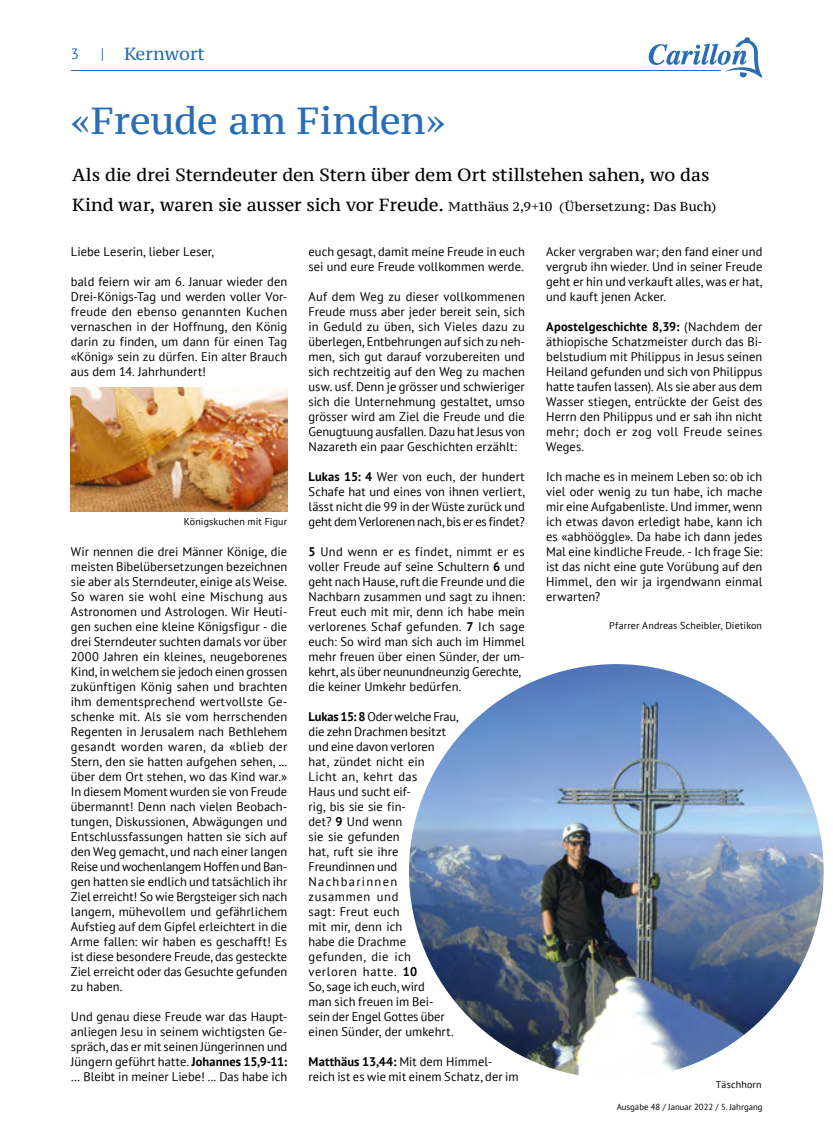
<style>
.page{position:relative;width:833px;height:1134px;background:#fff}
.page>*{position:absolute;margin:0;border:0;box-sizing:border-box;transform-origin:0 0}
.t1{font:37.5px "PT Serif Caption";letter-spacing:-.015em;color:#286db5}
.t2{font:17.5px/30px "PT Serif Caption";letter-spacing:-.01em;color:#000}
.t3{font:17.5px "PT Serif Caption";color:#286db5}
.t4{font:15px "PT Sans";color:#286db5}
.t5{font:12.5px/15px "PT Sans";letter-spacing:.005em;color:#000;text-align:justify}
.t6{font:10px "PT Sans";letter-spacing:.015em;color:#000}
.t7{font:8.75px "PT Sans";color:#000}
.s1{font-size:12.5px}
.s2{font-weight:700}
</style>
<div class="page">
<svg style="left:648px;top:37px;width:114px;height:41px"></svg>
<hr style="left:71px;top:70px;width:650px;height:1px;background:#286db5">
<img style="left:409px;top:664px;width:414px;height:415px;border-radius:207px">
<img style="left:71px;top:388px;width:216px;height:123px">
<p class="t4" style="left:71px;top:45px;width:10px">3</p>
<p class="t4" style="left:101px;top:44px;width:5px">|</p>
<h2 class="t3" style="left:124px;top:43px;width:82px">Kernwort</h2>
<h1 class="t1" style="left:71px;top:97px;width:376px">«Freude am Finden»</h1>
<h2 class="t2" style="left:72px;top:159px;width:645px">Als die drei Sterndeuter den Stern über dem Ort stillstehen sahen, wo das<br>Kind war, waren sie ausser sich vor Freude. <span class="s1">Matthäus 2,9+10 (Übersetzung: Das Buch)</span></h2>
<p class="t5" style="left:71px;top:243px;width:145px">Liebe Leserin, lieber Leser,</p>
<p class="t5" style="left:71px;top:273px;width:218px">bald feiern wir am 6. Januar wieder den Drei-Königs-Tag und werden voller Vor&shy;freude den ebenso genannten Kuchen vernaschen in der Hoffnung, den König darin zu finden, um dann für einen Tag «König» sein zu dürfen. Ein alter Brauch aus dem 14. Jahrhundert!</p>
<p class="t6" style="left:184px;top:515px;width:105px">Königskuchen mit Figur</p>
<p class="t5" style="left:71px;top:543px;width:218px">Wir nennen die drei Männer Könige, die meisten Bibelübersetzungen bezeichnen sie aber als Sterndeuter, einige als Weise.<br>So waren sie wohl eine Mischung aus Astronomen und Astrologen. Wir Heuti&shy;gen suchen eine kleine Königsfigur - die drei Sterndeuter suchten damals vor über 2000 Jahren ein kleines, neugeborenes Kind, in welchem sie jedoch einen grossen zukünftigen König sahen und brachten ihm dementsprechend wertvollste Ge&shy;schenke mit. Als sie vom herrschenden Regenten in Jerusalem nach Bethlehem gesandt worden waren, da «blieb der Stern, den sie hatten aufgehen sehen, ... über dem Ort stehen, wo das Kind war.» In diesem Moment wurden sie von Freude übermannt! Denn nach vielen Beobach&shy;tungen, Diskussionen, Abwägungen und Entschlussfassungen hatten sie sich auf den Weg gemacht, und nach einer langen Reise und wochenlangem Hoffen und Ban&shy;gen hatten sie endlich und tatsächlich ihr Ziel erreicht! So wie Bergsteiger sich nach langem, mühevollem und gefährlichem Aufstieg auf dem Gipfel erleichtert in die Arme fallen: wir haben es geschafft! Es ist diese besondere Freude, das gesteckte Ziel erreicht oder das Gesuchte gefunden zu haben.</p>
<p class="t5" style="left:71px;top:1008px;width:218px">Und genau diese Freude war das Haupt&shy;anliegen Jesu in seinem wichtigsten Ge&shy;spräch, das er mit seinen Jüngerinnen und Jüngern geführt hatte. <span class="s2">Johannes 15,9-11: </span>… Bleibt in meiner Liebe! ... Das habe ich</p>
<p class="t5" style="left:308px;top:243px;width:218px">euch gesagt, damit meine Freude in euch sei und eure Freude vollkommen werde.</p>
<p class="t5" style="left:308px;top:288px;width:218px">Auf dem Weg zu dieser vollkommenen Freude muss aber jeder bereit sein, sich in Geduld zu üben, sich Vieles dazu zu überlegen, Entbehrungen auf sich zu neh&shy;men, sich gut darauf vorzubereiten und sich rechtzeitig auf den Weg zu machen usw. usf. Denn je grösser und schwieriger sich die Unternehmung gestaltet, umso grösser wird am Ziel die Freude und die Genugtuung ausfallen. Dazu hat Jesus von Nazareth ein paar Geschichten erzählt:</p>
<p class="t5" style="left:308px;top:468px;width:218px"><span class="s2">Lukas 15: 4</span> Wer von euch, der hundert Schafe hat und eines von ihnen verliert, lässt nicht die 99 in der Wüste zurück und geht dem Verlorenen nach, bis er es findet?</p>
<p class="t5" style="left:308px;top:543px;width:218px;text-align:left"><span class="s2">5</span> Und wenn er es findet, nimmt er es voller Freude auf seine Schultern <span class="s2">6</span> und geht nach Hause, ruft die Freunde und die Nachbarn zusammen und sagt zu ihnen:<br>Freut euch mit mir, denn ich habe mein verlorenes Schaf gefunden. <span class="s2">7</span> Ich sage euch: So wird man sich auch im Himmel mehr freuen über einen Sünder, der um&shy;kehrt, als über neunundneunzig Gerechte, die keiner Umkehr bedürfen.</p>
<p class="t5" style="left:308px;top:708px;width:151px;text-align:left"><span class="s2">Lukas 15: 8</span> Oder welche Frau, die zehn Drachmen besitzt und eine davon verloren<br>hat, zündet nicht ein<br>Licht an, kehrt das<br>Haus und sucht eif-<br>rig, bis sie sie fin-<br>det? <span class="s2">9</span> Und wenn<br>sie sie gefunden<br>hat, ruft sie ihre<br>Freundinnen und<br>Nachbarinnen zusammen und<br>sagt: Freut euch<br>mit mir, denn ich<br>habe die Drachme gefunden, die ich verloren hatte. <span class="s2">10<br></span>So, sage ich euch, wird<br>man sich freuen im Bei-<br>sein der Engel Gottes über einen Sünder, der umkehrt.</p>
<p class="t5" style="left:308px;top:1053px;width:211px"><span class="s2">Matthäus 13,44:</span> Mit dem Himmel&shy;reich ist es wie mit einem Schatz, der im</p>
<p class="t5" style="left:546px;top:243px;width:218px">Acker vergraben war; den fand einer und vergrub ihn wieder. Und in seiner Freude geht er hin und verkauft alles, was er hat, und kauft jenen Acker.</p>
<p class="t5" style="left:546px;top:318px;width:218px"><span class="s2">Apostelgeschichte 8,39:</span> (Nachdem der äthiopische Schatzmeister durch das Bi&shy;belstudium mit Philippus in Jesus seinen Heiland gefunden und sich von Philippus hatte taufen lassen). Als sie aber aus dem Wasser stiegen, entrückte der Geist des Herrn den Philippus und er sah ihn nicht mehr; doch er zog voll Freude seines Weges.</p>
<p class="t5" style="left:546px;top:468px;width:218px">Ich mache es in meinem Leben so: ob ich viel oder wenig zu tun habe, ich mache mir eine Aufgabenliste. Und immer, wenn ich etwas davon erledigt habe, kann ich es «abhööggle». Da habe ich dann jedes Mal eine kindliche Freude. - Ich frage Sie: ist das nicht eine gute Vorübung auf den Himmel, den wir ja irgendwann einmal erwarten?</p>
<p class="t6" style="left:609px;top:619px;width:154px">Pfarrer Andreas Scheibler, Dietikon</p>
<p class="t6" style="left:716px;top:1078px;width:47px">Täschhorn</p>
<p class="t7" style="left:617px;top:1101px;width:147px">Ausgabe 48 / Januar 2022 / 5. Jahrgang</p>
</div>
